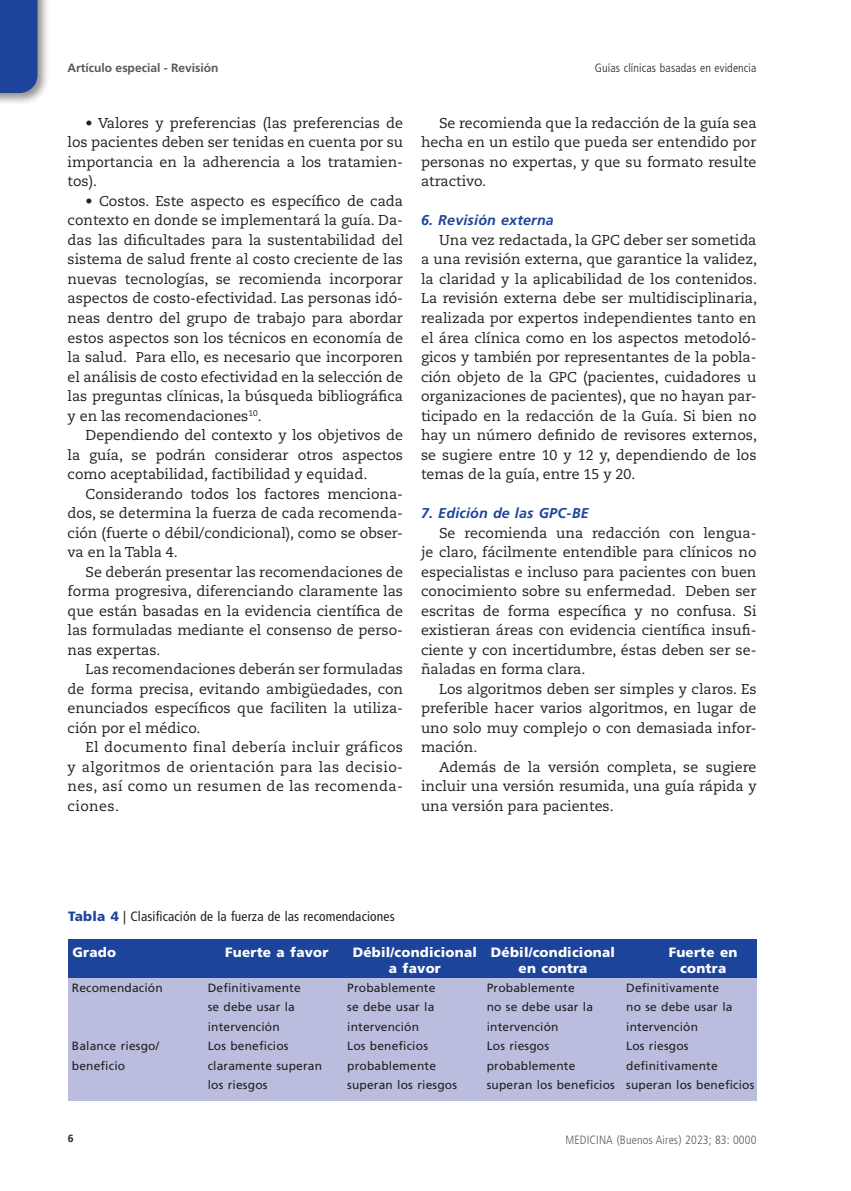
<style>
.page{position:relative;width:851px;height:1191px;background:#fff}
.page>*{position:absolute;margin:0;border:0;box-sizing:border-box;transform-origin:0 0}
.texto1{font:14.25px/19.5px "Caecilia LT Std";color:#231f20;text-align:justify}
.subtit-texto1{font:italic 700 14.25px "Frutiger LT Std";letter-spacing:.015em;color:#1d449b}
.tablacab{font:900 13.5px "Frutiger LT Std";letter-spacing:.015em;color:#fff}
.tablatit{font:condensed 13.5px "Frutiger LT Std";letter-spacing:.01em;color:#231f20}
.tabla{font:12px/19.5px "Frutiger LT Std";letter-spacing:.015em;color:#231f20}
.t1{font:300 condensed 12px "Frutiger LT Std";letter-spacing:.01em;color:#57585a}
.t2{font:300 condensed 12px "Frutiger LT Std";letter-spacing:.01em;color:#231f20}
.t3{font:700 12px "Frutiger LT Std";color:#57585a}
.t4{font:700 10.5px "Frutiger LT Std";color:#231f20}
.s1{font-weight:900;font-stretch:normal;color:#1d449b}
</style>
<div class="page">
<div style="left:0;top:0;width:50px;height:105px;background:#231f20;opacity:.5"></div>
<div style="left:0;top:0;width:38px;height:93px;background:#1d449b"></div>
<div style="left:68px;top:977px;width:688px;height:123px;background:#babdde"></div>
<div style="left:68px;top:939px;width:689px;height:38px;background:#1d449b"></div>
<p class="t3" style="left:68px;top:61px;width:152px">Artículo especial - Revisión</p>
<p class="t2" style="left:594px;top:61px;width:163px">Guías clínicas basadas en evidencia</p>
<p class="texto1" style="left:68px;top:113px;width:337px;text-indent:18px">• Valores y preferencias (las preferencias de los pacientes deben ser tenidas en cuenta por su importancia en la adherencia a los tratamien&shy;tos).</p>
<p class="texto1" style="left:68px;top:191px;width:337px;text-indent:18px">• Costos. Este aspecto es específico de cada contexto en donde se implementará la guía. Da&shy;das las dificultades para la sustentabilidad del sistema de salud frente al costo creciente de las nuevas tecnologías, se recomienda incorporar aspectos de costo-efectividad. Las personas idó&shy;neas dentro del grupo de trabajo para abordar estos aspectos son los técnicos en economía de la salud. Para ello, es necesario que incorporen el análisis de costo efectividad en la selección de las preguntas clínicas, la búsqueda bibliográfica y en las recomendaciones<sup>10</sup>.</p>
<p class="texto1" style="left:68px;top:425px;width:337px;text-indent:18px">Dependiendo del contexto y los objetivos de la guía, se podrán considerar otros aspectos como aceptabilidad, factibilidad y equidad.</p>
<p class="texto1" style="left:68px;top:484px;width:337px;text-indent:18px">Considerando todos los factores menciona&shy;dos, se determina la fuerza de cada recomenda&shy;ción (fuerte o débil/condicional), como se obser&shy;va en la Tabla 4.</p>
<p class="texto1" style="left:68px;top:562px;width:337px;text-indent:18px">Se deberán presentar las recomendaciones de forma progresiva, diferenciando claramente las que están basadas en la evidencia científica de las formuladas mediante el consenso de perso&shy;nas expertas.</p>
<p class="texto1" style="left:68px;top:659px;width:337px;text-indent:18px">Las recomendaciones deberán ser formuladas de forma precisa, evitando ambigüedades, con enunciados específicos que faciliten la utiliza&shy;ción por el médico.</p>
<p class="texto1" style="left:68px;top:737px;width:337px;text-indent:18px">El documento final debería incluir gráficos y algoritmos de orientación para las decisio&shy;nes, así como un resumen de las recomenda&shy;ciones.</p>
<p class="texto1" style="left:421px;top:113px;width:337px;text-indent:18px">Se recomienda que la redacción de la guía sea hecha en un estilo que pueda ser entendido por personas no expertas, y que su formato resulte atractivo.</p>
<p class="subtit-texto1" style="left:421px;top:212px;width:134px">6. Revisión externa</p>
<p class="texto1" style="left:421px;top:230px;width:337px;text-indent:18px">Una vez redactada, la GPC deber ser sometida a una revisión externa, que garantice la validez, la claridad y la aplicabilidad de los contenidos.<br>La revisión externa debe ser multidisciplinaria, realizada por expertos independientes tanto en el área clínica como en los aspectos metodoló&shy;gicos y también por representantes de la pobla&shy;ción objeto de la GPC (pacientes, cuidadores u organizaciones de pacientes), que no hayan par&shy;ticipado en la redacción de la Guía. Si bien no hay un número definido de revisores externos, se sugiere entre 10 y 12 y, dependiendo de los temas de la guía, entre 15 y 20.</p>
<p class="subtit-texto1" style="left:421px;top:505px;width:169px">7. Edición de las GPC-BE</p>
<p class="texto1" style="left:421px;top:523px;width:337px;text-indent:18px">Se recomienda una redacción con lengua&shy;je claro, fácilmente entendible para clínicos no especialistas e incluso para pacientes con buen conocimiento sobre su enfermedad. Deben ser escritas de forma específica y no confusa. Si existieran áreas con evidencia científica insufi&shy;ciente y con incertidumbre, éstas deben ser se&shy;ñaladas en forma clara.</p>
<p class="texto1" style="left:421px;top:679px;width:337px;text-indent:18px">Los algoritmos deben ser simples y claros. Es preferible hacer varios algoritmos, en lugar de uno solo muy complejo o con demasiada infor&shy;mación.</p>
<p class="texto1" style="left:421px;top:757px;width:337px;text-indent:18px">Además de la versión completa, se sugiere incluir una versión resumida, una guía rápida y una versión para pacientes.</p>
<p class="tablatit" style="left:68px;top:908px;width:328px"><span class="s1">Tabla 4</span> | Clasificación de la fuerza de las recomendaciones</p>
<p class="tablacab" style="left:73px;top:943px;width:45px">Grado</p>
<p class="tablacab" style="left:225px;top:943px;width:105px">Fuerte a favor</p>
<p class="tablacab" style="left:353px;top:943px;width:264px">Débil/condicional Débil/condicional</p>
<p class="tablacab" style="left:668px;top:943px;width:70px">Fuerte en</p>
<p class="tablacab" style="left:389px;top:960px;width:53px">a favor</p>
<p class="tablacab" style="left:518px;top:960px;width:70px">en contra</p>
<p class="tablacab" style="left:680px;top:960px;width:48px">contra</p>
<p class="tabla" style="left:72px;top:978px;width:92px">Recomendación</p>
<p class="tabla" style="left:208px;top:978px;width:94px">Definitivamente se debe usar la intervención</p>
<p class="tabla" style="left:208px;top:1036px;width:116px">Los beneficios claramente superan los riesgos</p>
<p class="tabla" style="left:626px;top:978px;width:108px">Definitivamente no se debe usar la intervención</p>
<p class="tabla" style="left:626px;top:1036px;width:130px">Los riesgos definitivamente superan los beneficios</p>
<p class="tabla" style="left:347px;top:978px;width:90px;text-align:justify">Probablemente se debe usar la intervención</p>
<p class="tabla" style="left:347px;top:1036px;width:111px">Los beneficios probablemente superan los riesgos</p>
<p class="tabla" style="left:486px;top:978px;width:108px">Probablemente<br>no se debe usar la intervención</p>
<p class="tabla" style="left:486px;top:1036px;width:130px">Los riesgos probablemente superan los beneficios</p>
<p class="tabla" style="left:72px;top:1036px;width:89px">Balance riesgo/ beneficio</p>
<p class="t4" style="left:68px;top:1132px;width:7px">6</p>
<p class="t1" style="left:565px;top:1132px;width:192px">MEDICINA (Buenos Aires) 2023; 83: 0000</p>
</div>
